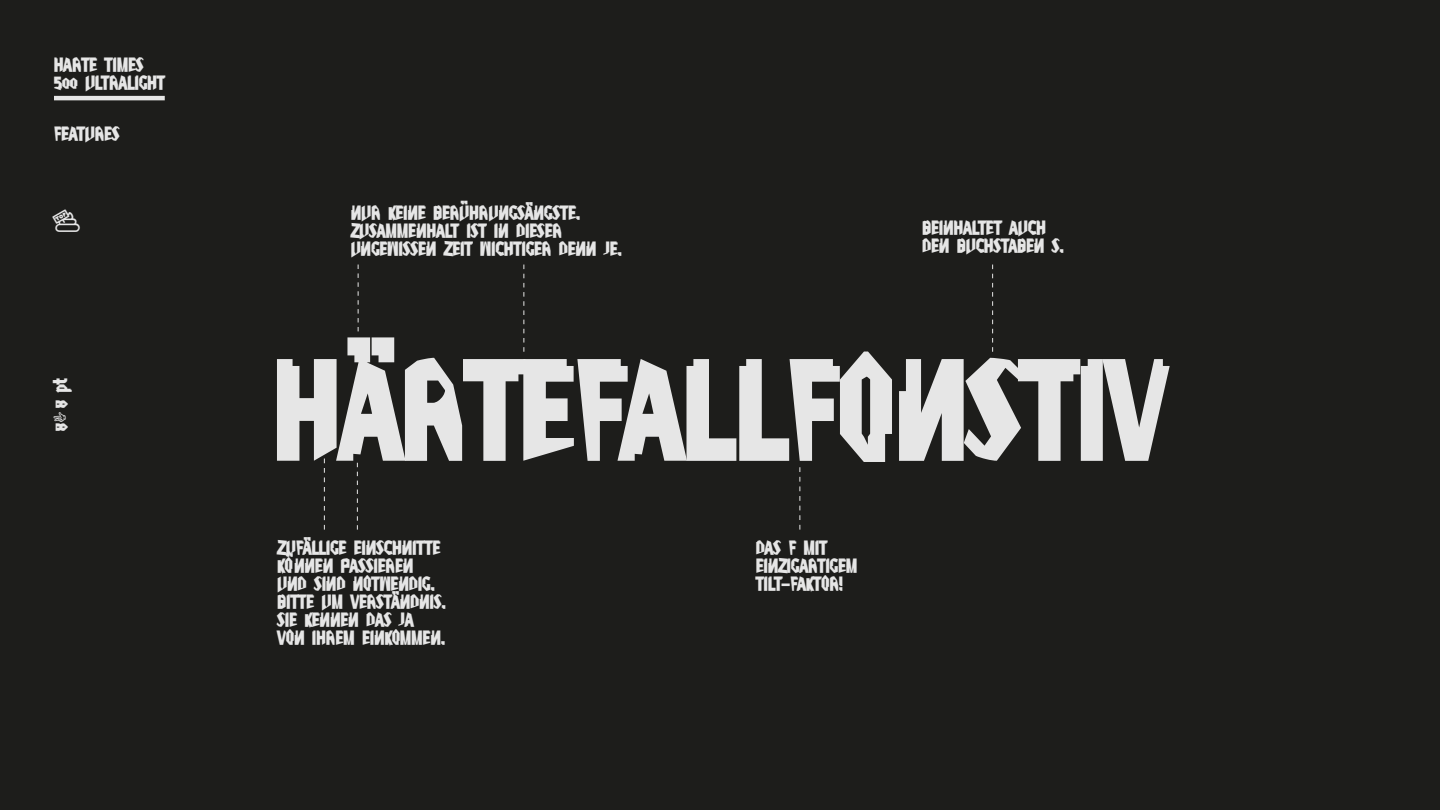
<style>
.page{position:relative;width:1440px;height:810px;background:#1d1d1b}
.page>*{position:absolute;margin:0;border:0;box-sizing:border-box;transform-origin:0 0}
.t1{font:125.7px "HARTETIMES 500";letter-spacing:.02em;color:#e6e6e6}
.t2{font:42px "HARTETIMES 500";color:#e6e6e6}
.t3{font:18px/18px "HARTETIMES 500";letter-spacing:.02em;color:#e6e6e6}
</style>
<div class="page">
<hr style="left:54px;top:96px;width:111px;height:4px;background:#e6e6e6">
<svg style="left:357px;top:463px;width:1px;height:67px"></svg>
<svg style="left:800px;top:467px;width:1px;height:63px"></svg>
<svg style="left:358px;top:265px;width:1px;height:66px"></svg>
<svg style="left:992px;top:265px;width:1px;height:87px"></svg>
<svg style="left:524px;top:265px;width:1px;height:87px"></svg>
<svg style="left:324px;top:459px;width:1px;height:71px"></svg>
<p class="t3" style="left:54px;top:56px;width:91px">HARTE TIMES</p>
<p class="t3" style="left:54px;top:74px;width:112px">5oo ULTRALIGHT</p>
<p class="t3" style="left:54px;top:125px;width:67px">FEATURES</p>
<p class="t2" style="left:54px;top:188px;width:29px">TOP</p>
<p class="t3" style="left:51px;top:431px;width:54px;rotate:-90deg">83,8 pt</p>
<p class="t3" style="left:351px;top:203px;width:230px">NUR KEINE BERÜHRUNGSÄNGSTE.</p>
<p class="t3" style="left:351px;top:221px;width:212px">ZUSAMMENHALT IST IN DIESER</p>
<p class="t3" style="left:351px;top:239px;width:272px">UNGEWISSEN ZEIT WICHTIGER DENN JE.</p>
<p class="t3" style="left:922px;top:218px;width:143px">BEINHALTET AUCH<br>DEN BUCHSTABEN S.</p>
<p class="t1" style="left:274px;top:314px;width:893px">HÄRTEFALLFONSTIV</p>
<p class="t3" style="left:278px;top:539px;width:164px">ZUFÄLLIGE EINSCHNITTE</p>
<p class="t3" style="left:278px;top:557px;width:137px">KÖNNEN PASSIEREN</p>
<p class="t3" style="left:278px;top:575px;width:158px">UND SIND NOTWENDIG.</p>
<p class="t3" style="left:278px;top:593px;width:170px">BITTE UM VERSTÄNDNIS.</p>
<p class="t3" style="left:278px;top:611px;width:138px">SIE KENNEN DAS JA</p>
<p class="t3" style="left:278px;top:629px;width:169px">VON IHREM EINKOMMEN.</p>
<p class="t3" style="left:756px;top:539px;width:73px">DAS F MIT</p>
<p class="t3" style="left:756px;top:557px;width:103px">EINZIGARTIGEM</p>
<p class="t3" style="left:756px;top:575px;width:88px">TILT-FAKTOR!</p>
</div>
